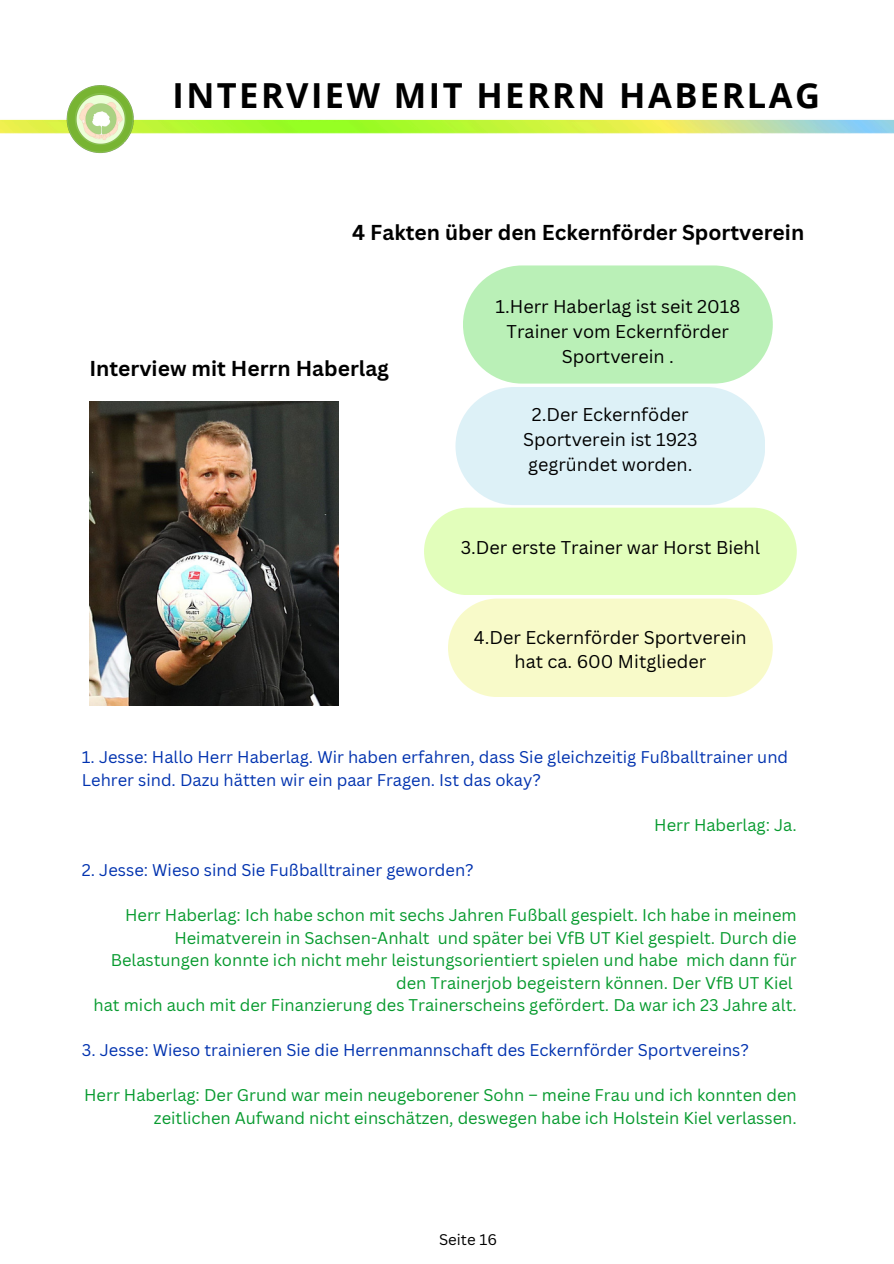
<style>
.page{position:relative;width:894px;height:1264px;background:#fff}
.page>*{position:absolute;margin:0;border:0;box-sizing:border-box;transform-origin:0 0}
.t1{font:700 34.5px "Open Sans";letter-spacing:.07em;color:#000}
.t2{font:700 21px "Canva Sans";color:#000}
.t3{font:18px/24.8px "Canva Sans";color:#000;text-align:center}
.t4{font:16.5px/22.5px "Canva Sans";color:#069a2e;text-align:right}
.t5{font:16.5px/22.5px "Canva Sans";color:#0132af}
.t6{font:15px "Canva Sans";color:#000}
</style>
<div class="page">
<img style="left:0;top:119px;width:893px;height:15px">
<img style="left:42px;top:85px;width:121px;height:68px">
<div style="left:463px;top:265px;width:309px;height:118px;background:#baf0b7;border-radius:59px"></div>
<div style="left:455px;top:387px;width:310px;height:118px;background:#ddf1f7;border-radius:59px"></div>
<div style="left:424px;top:507px;width:372px;height:88px;background:#e2febb;border-radius:44px"></div>
<svg style="left:448px;top:598px;width:324px;height:99px;background:#f8facc"></svg>
<img style="left:89px;top:401px;width:249px;height:304px">
<h3 class="t1" style="left:172px;top:71px;width:648px">INTERVIEW MIT HERRN HABERLAG</h3>
<h3 class="t2" style="left:352px;top:217px;width:453px">4 Fakten über den Eckernförder Sportverein</h3>
<h3 class="t2" style="left:89px;top:353px;width:301px">Interview mit Herrn Haberlag</h3>
<p class="t3" style="left:495px;top:294px;width:246px">1.Herr Haberlag ist seit 2018<br>Trainer vom Eckernförder<br>Sportverein .</p>
<p class="t3" style="left:523px;top:402px;width:176px">2.Der Eckernföder<br>Sportverein ist 1923 gegründet worden.</p>
<h1 class="t3" style="left:460px;top:535px;width:301px">3.Der erste Trainer war Horst Biehl</h1>
<h2 class="t3" style="left:474px;top:624px;width:274px">4.Der Eckernförder Sportverein hat ca. 600 Mitglieder</h2>
<h2 class="t5" style="left:82px;top:745px;width:707px">1. Jesse: Hallo Herr Haberlag. Wir haben erfahren, dass Sie gleichzeitig Fußballtrainer und<br>Lehrer sind. Dazu hätten wir ein paar Fragen. Ist das okay?</h2>
<p class="t4" style="left:654px;top:813px;width:144px">Herr Haberlag: Ja.</p>
<h3 class="t5" style="left:82px;top:858px;width:393px">2. Jesse: Wieso sind Sie Fußballtrainer geworden?</h3>
<h3 class="t4" style="left:93px;top:903px;width:704px">Herr Haberlag: Ich habe schon mit sechs Jahren Fußball gespielt. Ich habe in meinem Heimatverein in Sachsen-Anhalt und später bei VfB UT Kiel gespielt. Durch die Belastungen konnte ich nicht mehr leistungsorientiert spielen und habe mich dann für den Trainerjob begeistern können. Der VfB UT Kiel<br>hat mich auch mit der Finanzierung des Trainerscheins gefördert. Da war ich 23 Jahre alt.</h3>
<h3 class="t5" style="left:82px;top:1038px;width:668px">3. Jesse: Wieso trainieren Sie die Herrenmannschaft des Eckernförder Sportvereins?</h3>
<h3 class="t4" style="left:84px;top:1083px;width:713px">Herr Haberlag: Der Grund war mein neugeborener Sohn – meine Frau und ich konnten den zeitlichen Aufwand nicht einschätzen, deswegen habe ich Holstein Kiel verlassen.</h3>
<h3 class="t6" style="left:439px;top:1228px;width:59px">Seite 16</h3>
</div>
